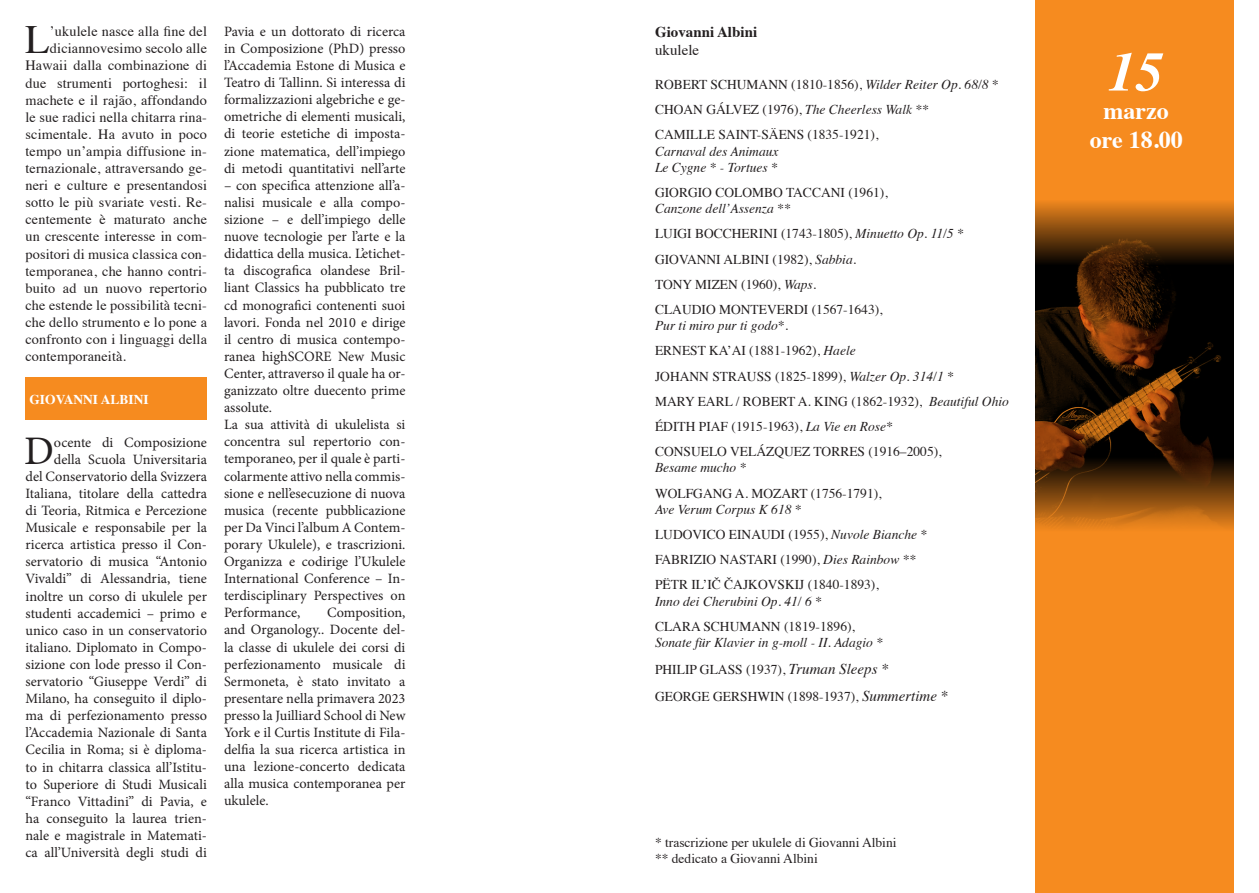
<style>
.page{position:relative;width:1259px;height:893px;background:#fff}
.page>*{position:absolute;margin:0;border:0;box-sizing:border-box;transform-origin:0 0}
.t1{font:italic 700 55.5px "Times";color:#fff}
.t2{font:40.5px "Minion Pro";color:#231f20}
.t3{font:40.05px "Times";color:#231f20}
.t4{font:700 24px "Times";color:#fff}
.t5{font:700 15px "Times";color:#231f20}
.t6{font:15px "Times";color:#231f20}
.t7{font:14.25px/17.1px "Minion Pro";color:#231f20;text-align:justify}
.t8{font:14.25px "Times";letter-spacing:.01em;color:#231f20}
.t9{font:13.5px "Times";color:#231f20}
.t10{font:italic 13.5px "Times";color:#231f20}
.t11{font:700 13.5px "Times";color:#fff}
.s1{font-style:italic}
.s2{font-style:italic;font-size:15px}
</style>
<div class="page">
<div style="left:25px;top:377px;width:182px;height:43px;background:#f68b1f"></div>
<div style="left:1035px;top:0;width:198px;height:893px;background:#f68b1f"></div>
<img style="left:1035px;top:265px;width:198px;height:192px">
<svg style="left:1035px;top:202px;width:198px;height:63px;background:#7a440e"></svg>
<svg style="left:1035px;top:457px;width:198px;height:72px;background:#7c450e"></svg>
<p class="t3" style="left:25px;top:2px;width:26px">L</p>
<p class="t8" style="left:50px;top:18px;width:159px">’ukulele nasce alla fine del</p>
<p class="t8" style="left:50px;top:35px;width:159px">diciannovesimo secolo alle</p>
<p class="t8" style="left:26px;top:52px;width:183px">Hawaii dalla combinazione di</p>
<p class="t8" style="left:26px;top:69px;width:183px">due strumenti portoghesi: il</p>
<p class="t8" style="left:26px;top:86px;width:183px">machete e il rajão, affondando</p>
<p class="t8" style="left:26px;top:104px;width:183px">le sue radici nella chitarra rina-</p>
<p class="t8" style="left:26px;top:121px;width:183px">scimentale. Ha avuto in poco</p>
<p class="t8" style="left:26px;top:138px;width:183px">tempo un’ampia diffusione in-</p>
<p class="t8" style="left:26px;top:155px;width:183px">ternazionale, attraversando ge-</p>
<p class="t8" style="left:26px;top:172px;width:183px">neri e culture e presentandosi</p>
<p class="t8" style="left:26px;top:189px;width:183px">sotto le più svariate vesti. Re-</p>
<p class="t8" style="left:26px;top:206px;width:183px">centemente è maturato anche</p>
<p class="t8" style="left:26px;top:223px;width:183px">un crescente interesse in com-</p>
<p class="t8" style="left:26px;top:240px;width:183px">positori di musica classica con-</p>
<p class="t8" style="left:26px;top:257px;width:183px">temporanea, che hanno contri-</p>
<p class="t8" style="left:26px;top:275px;width:183px">buito ad un nuovo repertorio</p>
<p class="t8" style="left:26px;top:292px;width:183px">che estende le possibilità tecni-</p>
<p class="t8" style="left:26px;top:309px;width:183px">che dello strumento e lo pone a</p>
<p class="t8" style="left:26px;top:326px;width:183px">confronto con i linguaggi della</p>
<p class="t8" style="left:26px;top:343px;width:102px">contemporaneità.</p>
<p class="t11" style="left:29px;top:386px;width:121px">GIOVANNI ALBINI</p>
<p class="t7" style="left:26px;top:434px;width:183px;text-align:right">ocente di Composizione della Scuola Universitaria<br>del Conservatorio della Svizzera<br>Italiana, titolare della cattedra di Teoria, Ritmica e Percezione<br>Musicale e responsabile per la ricerca artistica presso il Con&shy;servatorio di musica “Antonio<br>Vivaldi” di Alessandria, tiene inoltre un corso di ukulele per studenti accademici – primo e unico caso in un conservatorio italiano. Diplomato in Compo&shy;sizione con lode presso il Con&shy;servatorio “Giuseppe Verdi” di<br>Milano, ha conseguito il diplo&shy;ma di perfezionamento presso l’Accademia Nazionale di Santa<br>Cecilia in Roma; si è diploma&shy;to in chitarra classica all’Istitu&shy;to Superiore di Studi Musicali “Franco Vittadini” di Pavia, e ha conseguito la laurea trien&shy;nale e magistrale in Matemati&shy;ca all’Università degli studi di</p>
<p class="t2" style="left:24px;top:424px;width:31px">D</p>
<p class="t7" style="left:224px;top:23px;width:183px">Pavia e un dottorato di ricerca in Composizione (PhD) presso l’Accademia Estone di Musica e Teatro di Tallinn. Si interessa di formalizzazioni algebriche e ge&shy;ometriche di elementi musicali, di teorie estetiche di imposta&shy;zione matematica, dell’impiego di metodi quantitativi nell’arte</p>
<p class="t7" style="left:224px;top:177px;width:183px">– con specifica attenzione all’a&shy;nalisi musicale e alla compo&shy;sizione – e dell’impiego delle nuove tecnologie per l’arte e la didattica della musica. L’etichet&shy;ta discografica olandese Bril&shy;liant Classics ha pubblicato tre cd monografici contenenti suoi lavori. Fonda nel 2010 e dirige il centro di musica contempo&shy;ranea highSCORE New Music Center, attraverso il quale ha or&shy;ganizzato oltre duecento prime assolute.</p>
<p class="t7" style="left:224px;top:416px;width:183px">La sua attività di ukulelista si concentra sul repertorio con&shy;temporaneo, per il quale è parti&shy;colarmente attivo nella commis&shy;sione e nell’esecuzione di nuova musica (recente pubblicazione per Da Vinci l’album A Contem&shy;porary Ukulele), e trascrizioni.<br>Organizza e codirige l’Ukulele International Conference – In&shy;terdisciplinary Perspectives on Performance,</p>
<p class="t7" style="left:224px;top:604px;width:183px;text-indent:103px">Composition, and Organology.. Docente del&shy;la classe di ukulele dei corsi di perfezionamento musicale di Sermoneta, è stato invitato a presentare nella primavera 2023 presso la Juilliard School di New York e il Curtis Institute di Fila&shy;delfia la sua ricerca artistica in una lezione-concerto dedicata alla musica contemporanea per ukulele.</p>
<p class="t5" style="left:655px;top:17px;width:104px">Giovanni Albini</p>
<p class="t6" style="left:655px;top:36px;width:46px">ukulele</p>
<p class="t9" style="left:655px;top:72px;width:345px">ROBERT SCHUMANN (1810-1856), <span class="s1">Wilder Reiter Op. 68/8 *</span></p>
<p class="t9" style="left:655px;top:97px;width:275px">CHOAN GÁLVEZ (1976), <span class="s1">The Cheerless Walk **</span></p>
<p class="t9" style="left:655px;top:122px;width:225px">CAMILLE SAINT-SÄENS (1835-1921),</p>
<p class="t10" style="left:655px;top:139px;width:125px">Carnaval des Animaux</p>
<p class="t10" style="left:655px;top:155px;width:124px">Le Cygne * - Tortues *</p>
<p class="t9" style="left:655px;top:180px;width:234px">GIORGIO COLOMBO TACCANI (1961),</p>
<p class="t10" style="left:655px;top:197px;width:137px">Canzone dell’Assenza **</p>
<p class="t9" style="left:655px;top:221px;width:310px">LUIGI BOCCHERINI (1743-1805), <span class="s1">Minuetto Op. 11/5 *</span></p>
<p class="t9" style="left:655px;top:246px;width:203px">GIOVANNI ALBINI (1982), <span class="s1">Sabbia.</span></p>
<p class="t9" style="left:655px;top:272px;width:163px">TONY MIZEN (1960), <span class="s1">Waps.</span></p>
<p class="t9" style="left:655px;top:297px;width:229px">CLAUDIO MONTEVERDI (1567-1643),</p>
<p class="t10" style="left:655px;top:314px;width:135px">Pur ti miro pur ti godo*.</p>
<p class="t9" style="left:655px;top:338px;width:202px">ERNEST KA’AI (1881-1962), <span class="s1">Haele</span></p>
<p class="t9" style="left:655px;top:363px;width:300px">JOHANN STRAUSS (1825-1899), <span class="s1">Walzer Op. 314/1 *</span></p>
<p class="t9" style="left:655px;top:389px;width:355px">MARY EARL / ROBERT A. KING (1862-1932), <span class="s1">Beautiful Ohio</span></p>
<p class="t9" style="left:655px;top:414px;width:239px">ÉDITH PIAF (1915-1963), <span class="s1">La Vie en Rose*</span></p>
<p class="t9" style="left:655px;top:439px;width:288px">CONSUELO VELÁZQUEZ TORRES (1916–2005),</p>
<p class="t10" style="left:655px;top:456px;width:93px">Besame mucho *</p>
<p class="t9" style="left:655px;top:480px;width:228px">WOLFGANG A. MOZART (1756-1791),</p>
<p class="t10" style="left:655px;top:497px;width:148px">Ave Verum Corpus K 618 *</p>
<p class="t9" style="left:655px;top:522px;width:274px">LUDOVICO EINAUDI (1955), <span class="s1">Nuvole Bianche *</span></p>
<p class="t9" style="left:655px;top:547px;width:263px">FABRIZIO NASTARI (1990), <span class="s1">Dies Rainbow **</span></p>
<p class="t9" style="left:655px;top:572px;width:225px">PËTR IL’IČ ČAJKOVSKIJ (1840-1893),</p>
<p class="t10" style="left:655px;top:589px;width:168px">Inno dei Cherubini Op. 41/ 6 *</p>
<p class="t9" style="left:655px;top:614px;width:201px">CLARA SCHUMANN (1819-1896),</p>
<p class="t10" style="left:655px;top:631px;width:230px">Sonate für Klavier in g-moll - II. Adagio *</p>
<p class="t9" style="left:655px;top:657px;width:235px">PHILIP GLASS (1937), <span class="s2">Truman Sleeps *</span></p>
<p class="t9" style="left:655px;top:684px;width:295px">GEORGE GERSHWIN (1898-1937), <span class="s2">Summertime *</span></p>
<p class="t9" style="left:655px;top:830px;width:243px">* trascrizione per ukulele di Giovanni Albini</p>
<p class="t9" style="left:655px;top:846px;width:164px">** dedicato a Giovanni Albini</p>
<p class="t1" style="left:1108px;top:20px;width:57px">15</p>
<p class="t4" style="left:1103px;top:88px;width:67px">marzo</p>
<p class="t4" style="left:1089px;top:117px;width:94px">ore 18.00</p>
</div>
